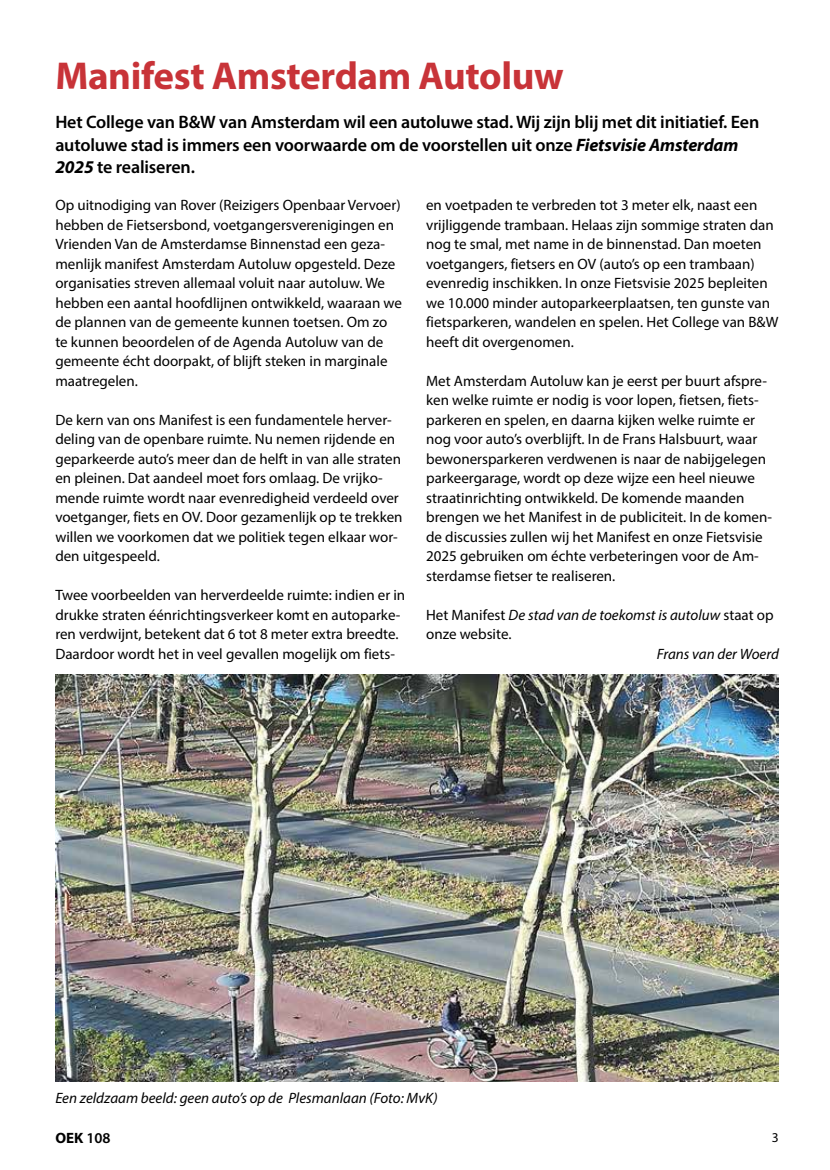
<style>
.page{position:relative;width:830px;height:1170px;background:#fff}
.page>*{position:absolute;margin:0;border:0;box-sizing:border-box;transform-origin:0 0}
.t1{font:700 39px "Myriad Pro";letter-spacing:-.01em;color:#c83338}
.t2{font:600 18px/22.5px "Myriad Pro";letter-spacing:-.01em;color:#000}
.t3{font:15px/19.5px "Myriad Pro";color:#000}
.t4{font:italic 15px "Myriad Pro";color:#000}
.t5{font:700 15px "Myriad Pro";color:#000}
.t6{font:13.5px "Myriad Pro";color:#000}
.s1{font-weight:700;font-style:italic}
.s2{font-style:italic}
.s3{font-weight:600}
</style>
<div class="page">
<img style="left:55px;top:674px;width:723px;height:407px">
<h1 class="t1" style="left:55px;top:50px;width:509px">Manifest Amsterdam Autoluw</h1>
<p class="t2" style="left:55px;top:111px;width:705px">Het College van B&amp;W van Amsterdam wil een autoluwe stad. Wij zijn blij met dit initiatief. Een autoluwe stad is immers een voorwaarde om de voorstellen uit onze <span class="s1">Fietsvisie Amsterdam<br>2025</span> te realiseren.</p>
<p class="t3" style="left:55px;top:195px;width:348px">Op uitnodiging van Rover (Reizigers Openbaar Vervoer) hebben de Fietsersbond, voetgangersverenigingen en Vrienden Van de Amsterdamse Binnenstad een geza&shy;menlijk manifest Amsterdam Autoluw opgesteld. Deze organisaties streven allemaal voluit naar autoluw. We hebben een aantal hoofdlijnen ontwikkeld, waaraan we de plannen van de gemeente kunnen toetsen. Om zo te kunnen beoordelen of de Agenda Autoluw van de gemeente écht doorpakt, of blijft steken in marginale maatregelen.</p>
<p class="t3" style="left:55px;top:410px;width:348px">De kern van ons Manifest is een fundamentele herver&shy;deling van de openbare ruimte. Nu nemen rijdende en geparkeerde auto’s meer dan de helft in van alle straten en pleinen. Dat aandeel moet fors omlaag. De vrijko&shy;mende ruimte wordt naar evenredigheid verdeeld over voetganger, fiets en OV. Door gezamenlijk op te trekken willen we voorkomen dat we politiek tegen elkaar wor&shy;den uitgespeeld.</p>
<p class="t3" style="left:55px;top:585px;width:351px">Twee voorbeelden van herverdeelde ruimte: indien er in drukke straten éénrichtingsverkeer komt en autoparke&shy;ren verdwijnt, betekent dat 6 tot 8 meter extra breedte.<br>Daardoor wordt het in veel gevallen mogelijk om fiets-</p>
<p class="t3" style="left:426px;top:195px;width:353px">en voetpaden te verbreden tot 3 meter elk, naast een vrijliggende trambaan. Helaas zijn sommige straten dan nog te smal, met name in de binnenstad. Dan moeten voetgangers, fietsers en OV (auto’s op een trambaan) evenredig inschikken. In onze Fietsvisie 2025 bepleiten we 10.000 minder autoparkeerplaatsen, ten gunste van fietsparkeren, wandelen en spelen. Het College van B&amp;W heeft dit overgenomen.</p>
<p class="t3" style="left:426px;top:371px;width:347px">Met Amsterdam Autoluw kan je eerst per buurt afspre&shy;ken welke ruimte er nodig is voor lopen, fietsen, fiets&shy;parkeren en spelen, en daarna kijken welke ruimte er nog voor auto’s overblijft. In de Frans Halsbuurt, waar bewonersparkeren verdwenen is naar de nabijgelegen parkeergarage, wordt op deze wijze een heel nieuwe straatinrichting ontwikkeld. De komende maanden brengen we het Manifest in de publiciteit. In de komen&shy;de discussies zullen wij het Manifest en onze Fietsvisie 2025 gebruiken om échte verbeteringen voor de Am&shy;sterdamse fietser te realiseren.</p>
<p class="t3" style="left:426px;top:605px;width:349px">Het Manifest <span class="s2">De stad van de toekomst is autoluw</span> staat op onze website.</p>
<p class="t4" style="left:656px;top:644px;width:123px">Frans van der Woerd</p>
<p class="t4" style="left:55px;top:1088px;width:383px">Een zeldzaam beeld: geen auto’s op de Plesmanlaan (Foto: MvK)</p>
<p class="t5" style="left:55px;top:1127px;width:57px">OEK <span class="s3">108</span></p>
<p class="t6" style="left:771px;top:1128px;width:8px">3</p>
</div>
